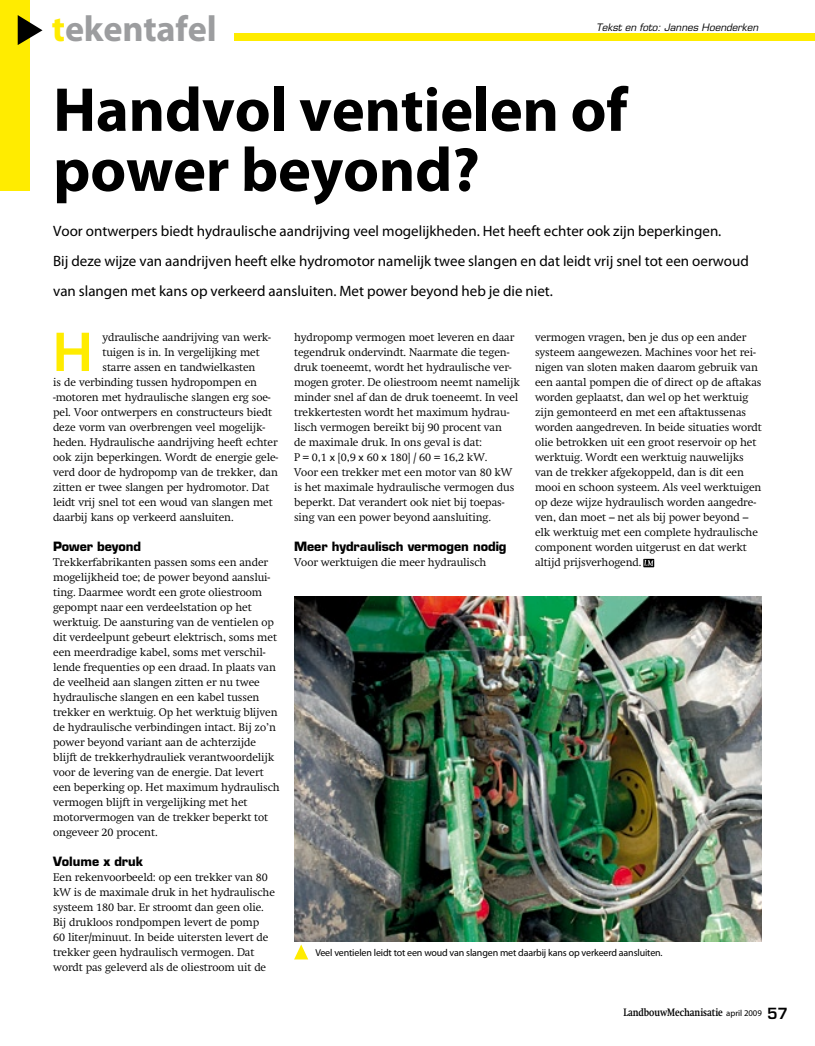
<style>
.page{position:relative;width:815px;height:1046px;background:#fff}
.page>*{position:absolute;margin:0;border:0;box-sizing:border-box;transform-origin:0 0}
.t1{font:700 62.5px/60px "Myriad Pro";letter-spacing:-.005em;color:#000}
.t2{font:600 51px "Eurostile LT Std";color:#ffec00}
.t3{font:700 36.25px "Myriad Pro";letter-spacing:-.005em;color:#9c9d9f}
.t4{font:15px/30px "Myriad Pro";color:#000}
.t5{font:700 12.5px "Eurostile LT Std";letter-spacing:-.005em;color:#000}
.t6{font:300 11px/15px "Swift";letter-spacing:-.005em;color:#000}
.t7{font:700 10.5px "Swift";letter-spacing:-.005em;color:#000;scale:.83 1}
.t8{font:10px "Myriad Pro";letter-spacing:-.015em;color:#000}
.t9{font:italic 10px "Eurostile LT Std";color:#000}
.s1{color:#ffec00}
.s2{font-family:"Myriad Web Pro";font-weight:400}
.s3{font-family:"Myriad Pro";font-weight:400;font-size:8.75px}
.s4{font-family:"Eurostile LT Std";font-weight:600;font-size:15px}
</style>
<div class="page">
<div style="left:0;top:0;width:30px;height:191px;background:#ffec00"></div>
<svg style="left:18px;top:15px;width:25px;height:30px"></svg>
<div style="left:234px;top:33px;width:581px;height:8px;background:#ffec00"></div>
<svg style="left:294px;top:944px;width:14px;height:15px"></svg>
<svg style="left:643px;top:558px;width:11px;height:9px"></svg>
<svg style="left:644px;top:559px;width:9px;height:7px"></svg>
<img style="left:294px;top:596px;width:468px;height:345px">
<h3 class="t3" style="left:52px;top:5px;width:166px"><span class="s1">t</span>ekentafel</h3>
<p class="t9" style="left:596px;top:21px;width:164px">Tekst en foto: Jannes Hoenderken</p>
<h1 class="t1" style="left:53px;top:78px;width:576px">Handvol ventielen of power beyond?</h1>
<p class="t4" style="left:53px;top:215px;width:697px">Voor ontwerpers biedt hydraulische aandrijving veel mogelijkheden. Het heeft echter ook zijn beperkingen.<br>Bij deze wijze van aandrijven heeft elke hydromotor namelijk twee slangen en dat leidt vrij snel tot een oerwoud van slangen met kans op verkeerd aansluiten. Met power beyond heb je die niet.</p>
<h2 class="t2" style="left:53px;top:320px;width:41px">H</h2>
<p class="t6" style="left:103px;top:330px;width:170px">ydraulische aandrijving van werk-</p>
<p class="t6" style="left:294px;top:330px;width:227px">hydropomp vermogen moet leveren en daar tegendruk ondervindt. Naarmate die tegen&shy;druk toeneemt, wordt het hydraulische ver&shy;mogen groter. De oliestroom neemt namelijk minder snel af dan de druk toeneemt. In veel trekkertesten wordt het maximum hydrau&shy;lisch vermogen bereikt bij 90 procent van<br>de maximale druk. In ons geval is dat:<br>P = 0,1 <span class="s2">x</span> [0,9 <span class="s2">x</span> 60 <span class="s2">x</span> 180] / 60 = 16,2 kW.<br>Voor een trekker met een motor van 80 kW is het maximale hydraulische vermogen dus beperkt. Dat verandert ook niet bij toepas&shy;sing van een power beyond aansluiting.</p>
<p class="t5" style="left:294px;top:538px;width:214px">Meer hydraulisch vermogen nodig</p>
<p class="t6" style="left:294px;top:555px;width:194px">Voor werktuigen die meer hydraulisch</p>
<p class="t6" style="left:535px;top:330px;width:228px">vermogen vragen, ben je dus op een ander systeem aangewezen. Machines voor het rei&shy;nigen van sloten maken daarom gebruik van een aantal pompen die of direct op de aftakas worden geplaatst, dan wel op het werktuig zijn gemonteerd en met een aftaktussenas worden aangedreven. In beide situaties wordt olie betrokken uit een groot reservoir op het werktuig. Wordt een werktuig nauwelijks van de trekker afgekoppeld, dan is dit een mooi en schoon systeem. Als veel werktuigen op deze wijze hydraulisch worden aangedre&shy;ven, dan moet – net als bij power beyond – elk werktuig met een complete hydraulische component worden uitgerust en dat werkt altijd prijsverhogend.</p>
<p class="t6" style="left:103px;top:345px;width:159px">tuigen is in. In vergelijking met</p>
<p class="t6" style="left:103px;top:360px;width:154px">starre assen en tandwielkasten</p>
<p class="t6" style="left:53px;top:375px;width:205px">is de verbinding tussen hydropompen en</p>
<p class="t6" style="left:53px;top:390px;width:219px">-motoren met hydraulische slangen erg soe-</p>
<p class="t6" style="left:53px;top:405px;width:220px">pel. Voor ontwerpers en constructeurs biedt</p>
<p class="t6" style="left:53px;top:420px;width:213px">deze vorm van overbrengen veel mogelijk-</p>
<p class="t6" style="left:53px;top:435px;width:226px">heden. Hydraulische aandrijving heeft echter</p>
<p class="t6" style="left:53px;top:450px;width:227px">ook zijn beperkingen. Wordt de energie gele-</p>
<p class="t6" style="left:53px;top:465px;width:226px">verd door de hydropomp van de trekker, dan</p>
<p class="t6" style="left:53px;top:480px;width:218px">zitten er twee slangen per hydromotor. Dat</p>
<p class="t6" style="left:53px;top:495px;width:221px">leidt vrij snel tot een woud van slangen met</p>
<p class="t6" style="left:53px;top:510px;width:182px">daarbij kans op verkeerd aansluiten.</p>
<p class="t5" style="left:53px;top:538px;width:90px">Power beyond</p>
<p class="t6" style="left:53px;top:555px;width:228px">Trekkerfabrikanten passen soms een ander mogelijkheid toe; de power beyond aanslui&shy;ting. Daarmee wordt een grote oliestroom gepompt naar een verdeelstation op het werktuig. De aansturing van de ventielen op dit verdeelpunt gebeurt elektrisch, soms met een meerdradige kabel, soms met verschil&shy;lende frequenties op een draad. In plaats van de veelheid aan slangen zitten er nu twee hydraulische slangen en een kabel tussen trekker en werktuig. Op het werktuig blijven de hydraulische verbindingen intact. Bij zo’n power beyond variant aan de achterzijde blijft de trekkerhydrauliek verantwoordelijk voor de levering van de energie. Dat levert een beperking op. Het maximum hydraulisch vermogen blijft in vergelijking met het motorvermogen van de trekker beperkt tot ongeveer 20 procent.</p>
<p class="t5" style="left:53px;top:853px;width:91px">Volume x druk</p>
<p class="t6" style="left:53px;top:870px;width:223px">Een rekenvoorbeeld: op een trekker van 80 kW is de maximale druk in het hydraulische systeem 180 bar. Er stroomt dan geen olie.<br>Bij drukloos rondpompen levert de pomp<br>60 liter/minuut. In beide uitersten levert de trekker geen hydraulisch vermogen. Dat wordt pas geleverd als de oliestroom uit de</p>
<p class="t8" style="left:315px;top:946px;width:349px">Veel ventielen leidt tot een woud van slangen met daarbij kans op verkeerd aansluiten.</p>
<p class="t7" style="left:623px;top:1006px;width:200px">LandbouwMechanisatie <span class="s3">april 2009</span> <span class="s4">57</span></p>
</div>
